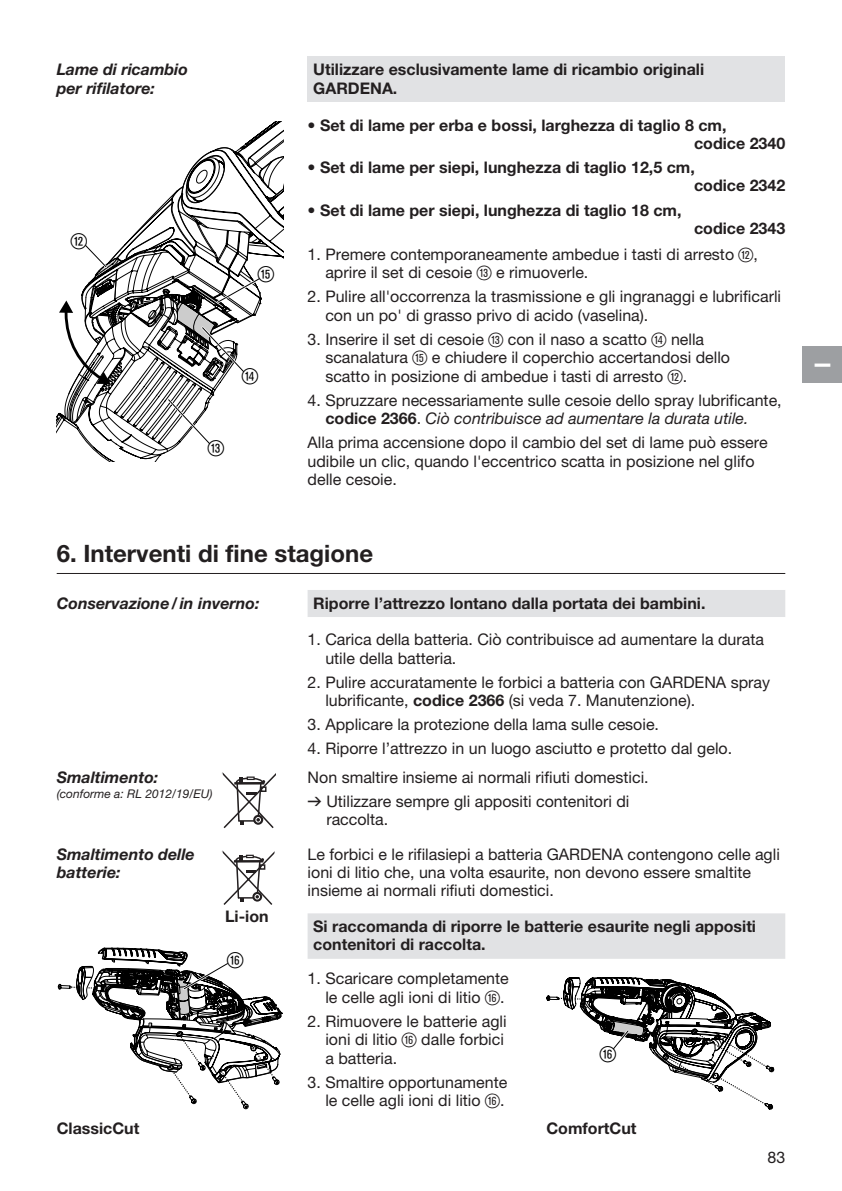
<style>
.page{position:relative;width:842px;height:1191px;background:#fff}
.page>*{position:absolute;margin:0;border:0;box-sizing:border-box;transform-origin:0 0}
.t1{font:700 24px "GARDENA Pro";color:#231f20}
.t2{font:22px "Ziffernim Kreisund Quadrat BQ";color:#000}
.t3{font:22px "GARDENA Pro Bo Cond";color:#fff}
.t4{font:16px/18.4px "GARDENA Pro";color:#231f20}
.t5{font:700 16px/18.4px "GARDENA Pro";color:#231f20}
.t6{font:italic 700 16px/18.4px "GARDENA Pro";color:#231f20}
.t7{font:italic 12px "GARDENA Pro";color:#231f20}
.s1{font-family:"Ziffernim Kreisund Quadrat BQ";font-size:20px}
.s2{font-weight:700}
.s3{font-style:italic}
.s4{font-family:"Formdruck"}
</style>
<div class="page">
<div style="left:802px;top:346px;width:40px;height:37px;background:#9d9fa2"></div>
<div style="left:308px;top:57px;width:477px;height:45px;background:#e1e2e4"></div>
<svg style="left:57px;top:121px;width:226px;height:341px"></svg>
<svg style="left:308px;top:590px;width:477px;height:368px"></svg>
<hr style="left:57px;top:573px;width:728px;height:1px;background:#231f20">
<svg style="left:222px;top:772px;width:54px;height:57px"></svg>
<svg style="left:221px;top:850px;width:54px;height:55px"></svg>
<svg style="left:58px;top:947px;width:224px;height:162px"></svg>
<svg style="left:546px;top:977px;width:228px;height:132px"></svg>
<p class="t6" style="left:57px;top:60px;width:133px">Lame di ricambio per rifilatore:</p>
<h2 class="t2" style="left:71px;top:228px;width:18px">W</h2>
<h2 class="t2" style="left:258px;top:262px;width:18px">T</h2>
<h2 class="t2" style="left:242px;top:364px;width:18px">R</h2>
<h2 class="t2" style="left:208px;top:436px;width:18px">E</h2>
<p class="t5" style="left:313px;top:60px;width:392px">Utilizzare esclusivamente lame di ricambio originali<br>GARDENA.</p>
<p class="t5" style="left:694px;top:115px;width:93px;text-indent:-386px">• Set di lame per erba e bossi, larghezza di taglio 8 cm,<br>codice 2340</p>
<p class="t5" style="left:694px;top:158px;width:93px;text-indent:-386px">• Set di lame per siepi, lunghezza di taglio 12,5 cm,<br>codice 2342</p>
<p class="t5" style="left:308px;top:200px;width:375px">• Set di lame per siepi, lunghezza di taglio 18 cm,</p>
<p class="t5" style="left:694px;top:219px;width:93px">codice 2343</p>
<p class="t4" style="left:325px;top:245px;width:434px;text-indent:-18px">1. Premere contemporaneamente ambedue i tasti di arresto <span class="s1">W</span>, aprire il set di cesoie <span class="s1">E</span> e rimuoverle.</p>
<p class="t4" style="left:325px;top:287px;width:457px;text-indent:-18px">2. Pulire all'occorrenza la trasmissione e gli ingranaggi e lubrificarli con un po' di grasso privo di acido (vaselina).</p>
<p class="t4" style="left:325px;top:330px;width:406px;text-indent:-18px">3. Inserire il set di cesoie <span class="s1">E</span> con il naso a scatto <span class="s1">R</span> nella scanalatura <span class="s1">T</span> e chiudere il coperchio accertandosi dello scatto in posizione di ambedue i tasti di arresto <span class="s1">W</span>.</p>
<p class="t4" style="left:325px;top:390px;width:458px;text-indent:-18px">4. Spruzzare necessariamente sulle cesoie dello spray lubrificante, <span class="s2">codice 2366</span>. <span class="s3">Ciò contribuisce ad aumentare la durata utile.</span></p>
<p class="t4" style="left:308px;top:433px;width:461px">Alla prima accensione dopo il cambio del set di lame può essere udibile un clic, quando l'eccentrico scatta in posizione nel glifo delle cesoie.</p>
<h1 class="t1" style="left:57px;top:538px;width:318px">6. Interventi di fine stagione</h1>
<p class="t6" style="left:57px;top:593px;width:204px">Conservazione/in inverno:</p>
<p class="t5" style="left:313px;top:593px;width:394px">Riporre l’attrezzo lontano dalla portata dei bambini.</p>
<p class="t4" style="left:325px;top:630px;width:440px;text-indent:-18px">1. Carica della batteria. Ciò contribuisce ad aumentare la durata utile della batteria.</p>
<p class="t4" style="left:325px;top:673px;width:446px;text-indent:-18px">2. Pulire accuratamente le forbici a batteria con GARDENA spray lubrificante, <span class="s2">codice 2366</span> (si veda 7. Manutenzione).</p>
<p class="t4" style="left:308px;top:715px;width:353px">3. Applicare la protezione della lama sulle cesoie.</p>
<p class="t4" style="left:308px;top:739px;width:426px">4. Riporre l’attrezzo in un luogo asciutto e protetto dal gelo.</p>
<p class="t6" style="left:57px;top:768px;width:103px">Smaltimento:</p>
<p class="t7" style="left:57px;top:787px;width:157px">(conforme a: RL 2012/19/EU)</p>
<p class="t4" style="left:308px;top:765px;width:343px;line-height:24px">Non smaltire insieme ai normali rifiuti domestici. <span class="s4">v</span> Utilizzare sempre gli appositi contenitori di</p>
<p class="t4" style="left:326px;top:810px;width:63px">raccolta.</p>
<p class="t6" style="left:57px;top:844px;width:140px">Smaltimento delle</p>
<p class="t6" style="left:57px;top:862px;width:65px">batterie:</p>
<p class="t5" style="left:225px;top:907px;width:45px">Li-ion</p>
<h2 class="t2" style="left:227px;top:948px;width:18px">Z</h2>
<p class="t5" style="left:57px;top:1119px;width:84px">ClassicCut</p>
<p class="t4" style="left:308px;top:844px;width:474px">Le forbici e le rifilasiepi a batteria GARDENA contengono celle agli ioni di litio che, una volta esaurite, non devono essere smaltite insieme ai normali rifiuti domestici.</p>
<p class="t5" style="left:313px;top:916px;width:444px">Si raccomanda di riporre le batterie esaurite negli appositi contenitori di raccolta.</p>
<p class="t4" style="left:308px;top:969px;width:203px;text-align:right">1. Scaricare completamente le celle agli ioni di litio <span class="s1">Z</span>.</p>
<p class="t4" style="left:325px;top:1011px;width:183px;text-indent:-18px">2. Rimuovere le batterie agli ioni di litio <span class="s1">Z</span> dalle forbici a batteria.</p>
<p class="t4" style="left:308px;top:1072px;width:201px;text-align:right">3. Smaltire opportunamente le celle agli ioni di litio <span class="s1">Z</span>.</p>
<h2 class="t2" style="left:600px;top:1041px;width:18px">Z</h2>
<p class="t5" style="left:546px;top:1118px;width:92px">ComfortCut</p>
<p class="t4" style="left:767px;top:1147px;width:19px">83</p>
<h2 class="t3" style="left:809px;top:367px;width:7px;rotate:-90deg">I</h2>
</div>
